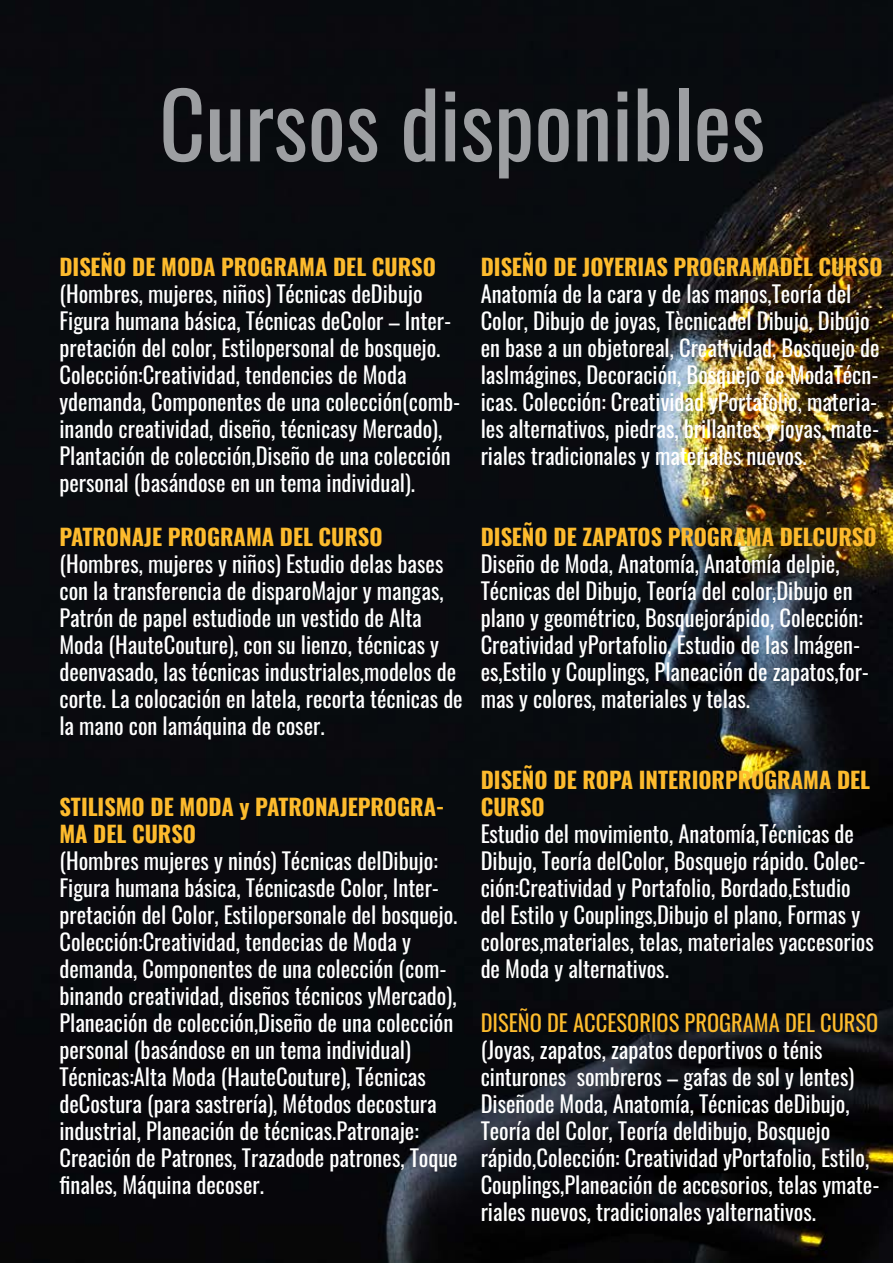
<style>
.page{position:relative;width:893px;height:1263px;background:#fff}
.page>*{position:absolute;margin:0;border:0;box-sizing:border-box;transform-origin:0 0}
.t1{font:90px "Oswald";color:#9d9fa2}
.t2{font:22.5px/27px "Oswald";color:#fff}
.t3{font:700 22.5px/27px "Oswald";color:#fdbb2d}
.t4{font:22.5px "Oswald";color:#fdbb2d}
</style>
<div class="page">
<img style="left:0;top:0;width:893px;height:1263px">
<h1 class="t1" style="left:159px;top:45px;width:607px">Cursos disponibles</h1>
<p class="t3" style="left:59px;top:251px;width:378px">DISEÑO DE MODA PROGRAMA DEL CURSO</p>
<p class="t2" style="left:59px;top:278px;width:402px">(Hombres, mujeres, niños) Técnicas deDibujo Figura humana básica, Técnicas deColor – Inter&shy;pretación del color, Estilopersonal de bosquejo.<br>Colección:Creatividad, tendencies de Moda ydemanda, Componentes de una colección(comb&shy;inando creatividad, diseño, técnicasy Mercado), Plantación de colección,Diseño de una colección personal (basándose en un tema individual).</p>
<p class="t3" style="left:59px;top:521px;width:325px">PATRONAJE PROGRAMA DEL CURSO</p>
<p class="t2" style="left:59px;top:548px;width:405px">(Hombres, mujeres y niños) Estudio delas bases con la transferencia de disparoMajor y mangas, Patrón de papel estudiode un vestido de Alta Moda (HauteCouture), con su lienzo, técnicas y deenvasado, las técnicas industriales,modelos de corte. La colocación en latela, recorta técnicas de la mano con lamáquina de coser.</p>
<p class="t3" style="left:59px;top:791px;width:387px">STILISMO DE MODA y PATRONAJEPROGRA-<br>MA DEL CURSO</p>
<p class="t2" style="left:59px;top:845px;width:400px">(Hombres mujeres y ninós) Técnicas delDibujo:<br>Figura humana básica, Técnicasde Color, Inter&shy;pretación del Color, Estilopersonale del bosquejo.<br>Colección:Creatividad, tendecias de Moda y demanda, Componentes de una colección (com&shy;binando creatividad, diseños técnicos yMercado), Planeación de colección,Diseño de una colección personal (basándose en un tema individual)<br>Técnicas:Alta Moda (HauteCouture), Técnicas deCostura (para sastrería), Métodos decostura industrial, Planeación de técnicas.Patronaje:<br>Creación de Patrones, Trazadode patrones, Toque finales, Máquina decoser.</p>
<p class="t3" style="left:481px;top:251px;width:403px">DISEÑO DE JOYERIAS PROGRAMADEL CURSO</p>
<p class="t2" style="left:481px;top:278px;width:400px">Anatomía de la cara y de las manos,Teoría del Color, Dibujo de joyas, Tècnicadel Dibujo, Dibujo en base a un objetoreal, Creatividad, Bosquejo de lasImágines, Decoración, Bosquejo de ModaTécn&shy;icas. Colección: Creatividad yPortafolio, materia&shy;les alternativos, piedras, brillantes y joyas, mate&shy;riales tradicionales y materiales nuevos.</p>
<p class="t3" style="left:481px;top:521px;width:397px">DISEÑO DE ZAPATOS PROGRAMA DELCURSO</p>
<p class="t2" style="left:481px;top:548px;width:390px">Diseño de Moda, Anatomía, Anatomía delpie, Técnicas del Dibujo, Teoría del color,Dibujo en plano y geométrico, Bosquejorápido, Colección:<br>Creatividad yPortafolio, Estudio de las Imágen&shy;es,Estilo y Couplings, Planeación de zapatos,for&shy;mas y colores, materiales y telas.</p>
<p class="t3" style="left:481px;top:764px;width:391px">DISEÑO DE ROPA INTERIORPROGRAMA DEL<br>CURSO</p>
<p class="t2" style="left:481px;top:818px;width:395px">Estudio del movimiento, Anatomía,Técnicas de Dibujo, Teoría delColor, Bosquejo rápido. Colec&shy;ción:Creatividad y Portafolio, Bordado,Estudio del Estilo y Couplings,Dibujo el plano, Formas y colores,materiales, telas, materiales yaccesorios de Moda y alternativos.</p>
<p class="t4" style="left:481px;top:1002px;width:399px">DISEÑO DE ACCESORIOS PROGRAMA DEL CURSO</p>
<p class="t2" style="left:481px;top:1034px;width:400px">(Joyas, zapatos, zapatos deportivos o ténis cinturones sombreros – gafas de sol y lentes)<br>Diseñode Moda, Anatomía, Técnicas deDibujo, Teoría del Color, Teoría deldibujo, Bosquejo rápido,Colección: Creatividad yPortafolio, Estilo, Couplings,Planeación de accesorios, telas ymate&shy;riales nuevos, tradicionales yalternativos.</p>
</div>
